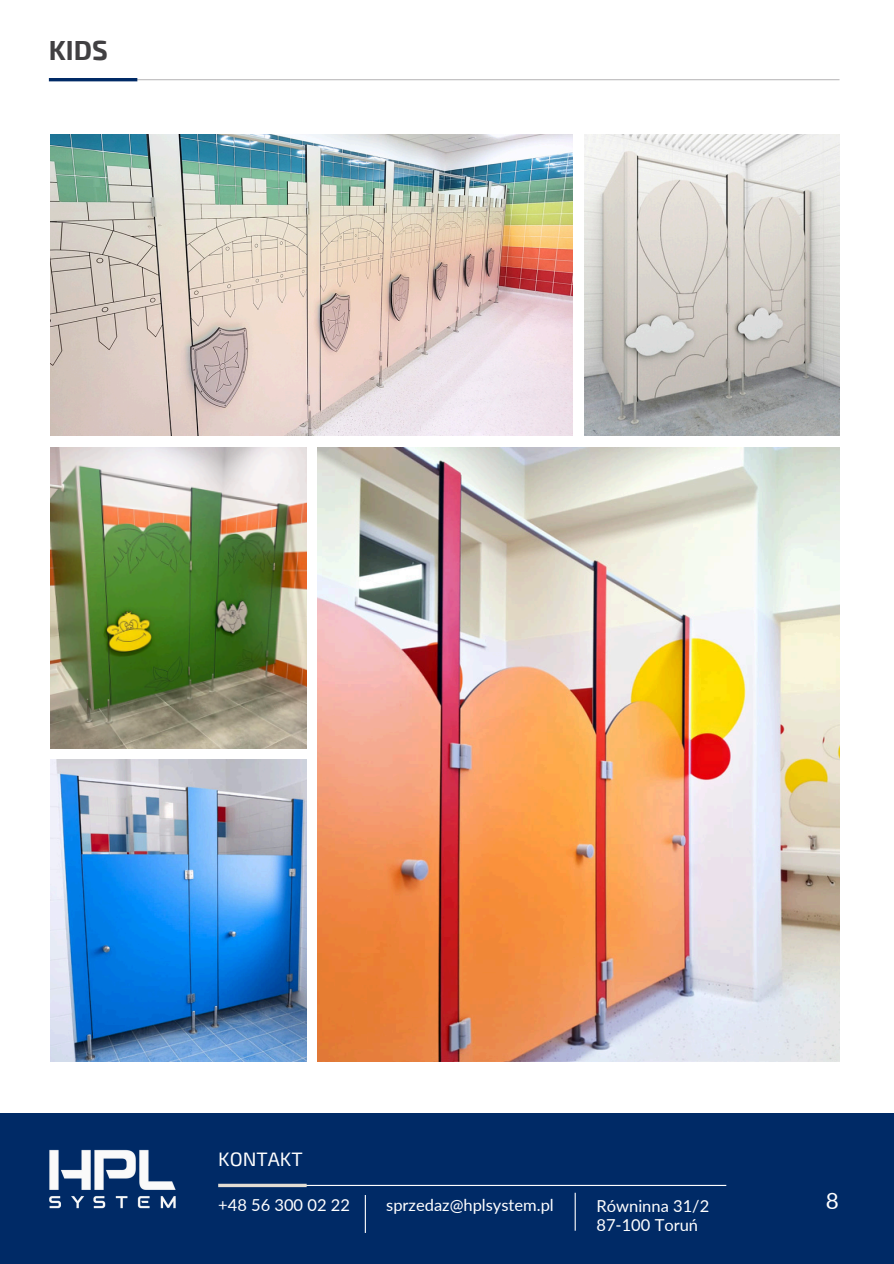
<style>
.page{position:relative;width:894px;height:1264px;background:#fff}
.page>*{position:absolute;margin:0;border:0;box-sizing:border-box;transform-origin:0 0}
.t1{font:700 27px "Exo 2";color:#414042}
.t2{font:22.5px "Lato";color:#fff}
.t3{font:19.5px "Exo 2";color:#fff}
.t4{font:16.5px "Lato";color:#fff}
</style>
<div class="page">
<div style="left:0;top:1113px;width:893px;height:150px;background:#002a66"></div>
<hr style="left:51px;top:79px;width:788px;height:1px;background:#414042">
<hr style="left:49px;top:78px;width:88px;height:3px;background:#002a66">
<hr style="left:220px;top:1184px;width:506px;height:1px;background:#fff">
<svg style="left:218px;top:1183px;width:88px;height:4px"></svg>
<hr style="left:364px;top:1194px;width:2px;height:38px;background:#fff">
<hr style="left:574px;top:1192px;width:1px;height:38px;background:#fff">
<img style="left:49px;top:1149px;width:127px;height:60px">
<img style="left:317px;top:447px;width:522px;height:614px">
<img style="left:51px;top:447px;width:255px;height:301px">
<img style="left:51px;top:134px;width:521px;height:301px">
<img style="left:51px;top:760px;width:255px;height:301px">
<img style="left:584px;top:134px;width:255px;height:301px">
<p class="t1" style="left:49px;top:33px;width:60px">KIDS</p>
<p class="t3" style="left:218px;top:1146px;width:86px">KONTAKT</p>
<h1 class="t4" style="left:218px;top:1195px;width:133px">+48 56 300 02 22</h1>
<p class="t4" style="left:386px;top:1195px;width:169px">sprzedaz@hplsystem.pl</p>
<p class="t4" style="left:596px;top:1195px;width:114px">Równinna 31/2</p>
<h2 class="t4" style="left:596px;top:1214px;width:103px">87-100 Toruń</h2>
<p class="t2" style="left:825px;top:1186px;width:15px">8</p>
</div>
